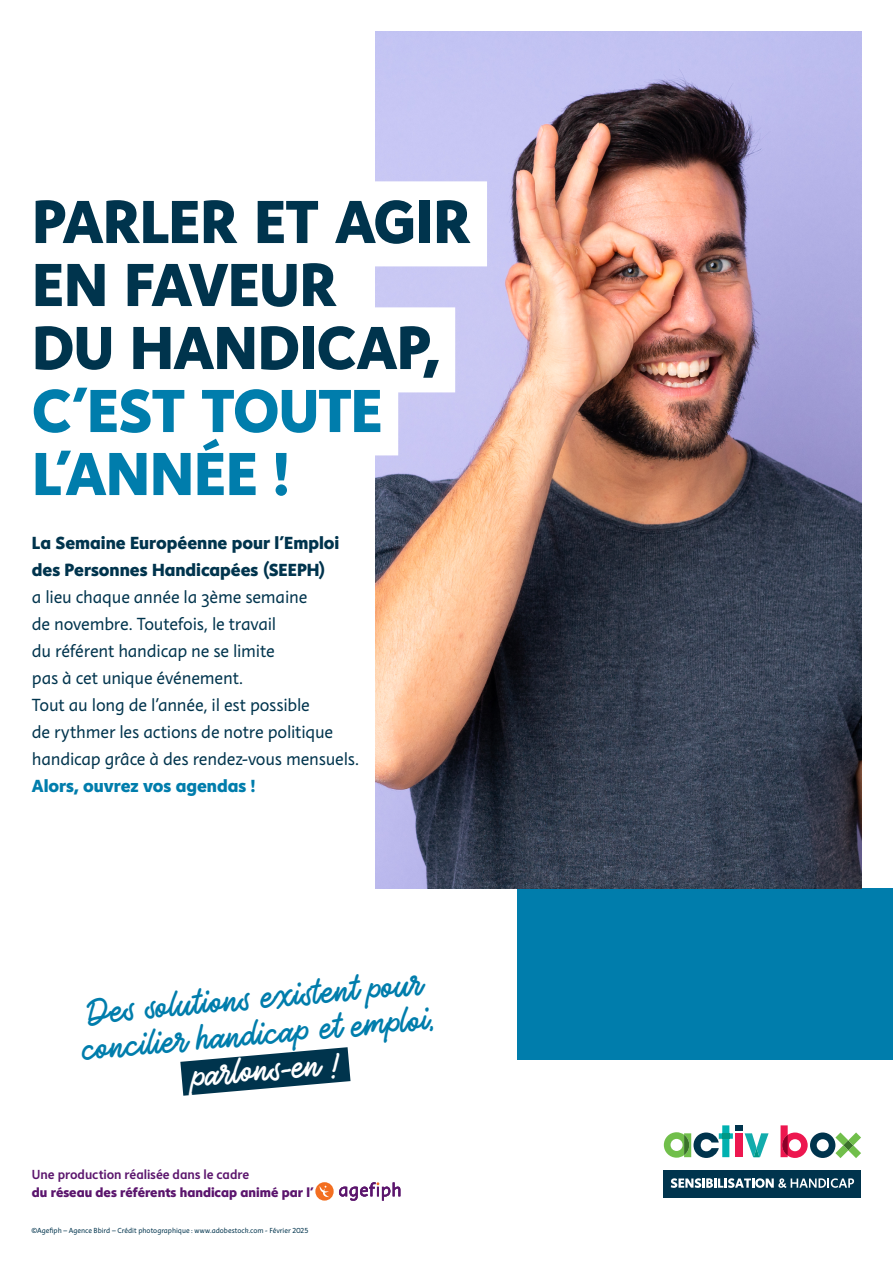
<style>
.page{position:relative;width:893px;height:1263px;background:#fff}
.page>*{position:absolute;margin:0;border:0;box-sizing:border-box;transform-origin:0 0}
.t1{font:800 62.25px/63px "Instant 5";letter-spacing:-.005em;color:#00344d}
.t2{font:800 62.25px/63px "Instant 5";letter-spacing:-.005em;color:#007dac}
.t3{font:45px/36px "Auto Rich";color:#007dac}
.t4{font:45px "Auto Rich";color:#fff}
.t5{font:18px/27px "Instant 3";letter-spacing:-.01em;color:#00344d}
.t6{font:800 18px/27px "Instant 5";color:#00344d}
.t7{font:800 18px "Instant 5";color:#007dac}
.t8{font:800 13.5px "Instant 5";color:#5b156d}
.t9{font:13.5px "Instant 4 Slow";letter-spacing:-.005em;color:#5b156d}
.t10{font:7.5px "Instant 3";color:#00344d}
.s1{color:#fff}
</style>
<div class="page">
<div style="left:517px;top:888px;width:376px;height:172px;background:#007dac"></div>
<img style="left:376px;top:32px;width:485px;height:856px">
<div style="left:32px;top:181px;width:455px;height:85px;background:#fff"></div>
<div style="left:32px;top:307px;width:423px;height:85px;background:#fff"></div>
<div style="left:32px;top:370px;width:366px;height:85px;background:#fff"></div>
<svg style="left:180px;top:1047px;width:171px;height:49px"></svg>
<svg style="left:745px;top:1133px;width:24px;height:24px"></svg>
<div style="left:736px;top:1133px;width:7px;height:24px;background:#ed174f"></div>
<div style="left:736px;top:1125px;width:7px;height:6px;background:#00344d"></div>
<svg style="left:664px;top:1125px;width:69px;height:33px"></svg>
<div style="left:664px;top:1170px;width:197px;height:27px;background:#00344d"></div>
<svg style="left:671px;top:1178px;width:183px;height:10px"></svg>
<svg style="left:780px;top:1125px;width:81px;height:33px"></svg>
<svg style="left:315px;top:1182px;width:85px;height:19px"></svg>
<h1 class="t1" style="left:32px;top:189px;width:440px">PARLER ET AGIR<br>EN FAVEUR<br>DU HANDICAP,</h1>
<h1 class="t2" style="left:32px;top:378px;width:352px">C’EST TOUTE<br>L’ANNÉE !</h1>
<p class="t6" style="left:32px;top:529px;width:309px">La Semaine Européenne pour l’Emploi des Personnes Handicapées (SEEPH)</p>
<p class="t5" style="left:32px;top:584px;width:329px">a lieu chaque année la 3ème semaine<br>de novembre. Toutefois, le travail<br>du référent handicap ne se limite<br>pas à cet unique événement.<br>Tout au long de l’année, il est possible<br>de rythmer les actions de notre politique handicap grâce à des rendez-vous mensuels.</p>
<p class="t7" style="left:32px;top:773px;width:225px">Alors, ouvrez vos agendas !</p>
<h2 class="t3" style="left:76px;top:1000px;width:356px;rotate:-5deg">Des solutions existent pour concilier handicap et emploi,</h2>
<h2 class="t4" style="left:190px;top:1057px;width:150px;rotate:-5deg">parlons-en !</h2>
<p class="t9" style="left:32px;top:1165px;width:219px">Une production réalisée dans le cadre</p>
<p class="t8" style="left:32px;top:1183px;width:330px">du réseau des référents handicap animé par l'<span class="s1">agefiph</span></p>
<p class="t10" style="left:31px;top:1226px;width:278px">©Agefiph – Agence Bbird – Crédit photographique : www.adobestock.com - Février 2025</p>
</div>
